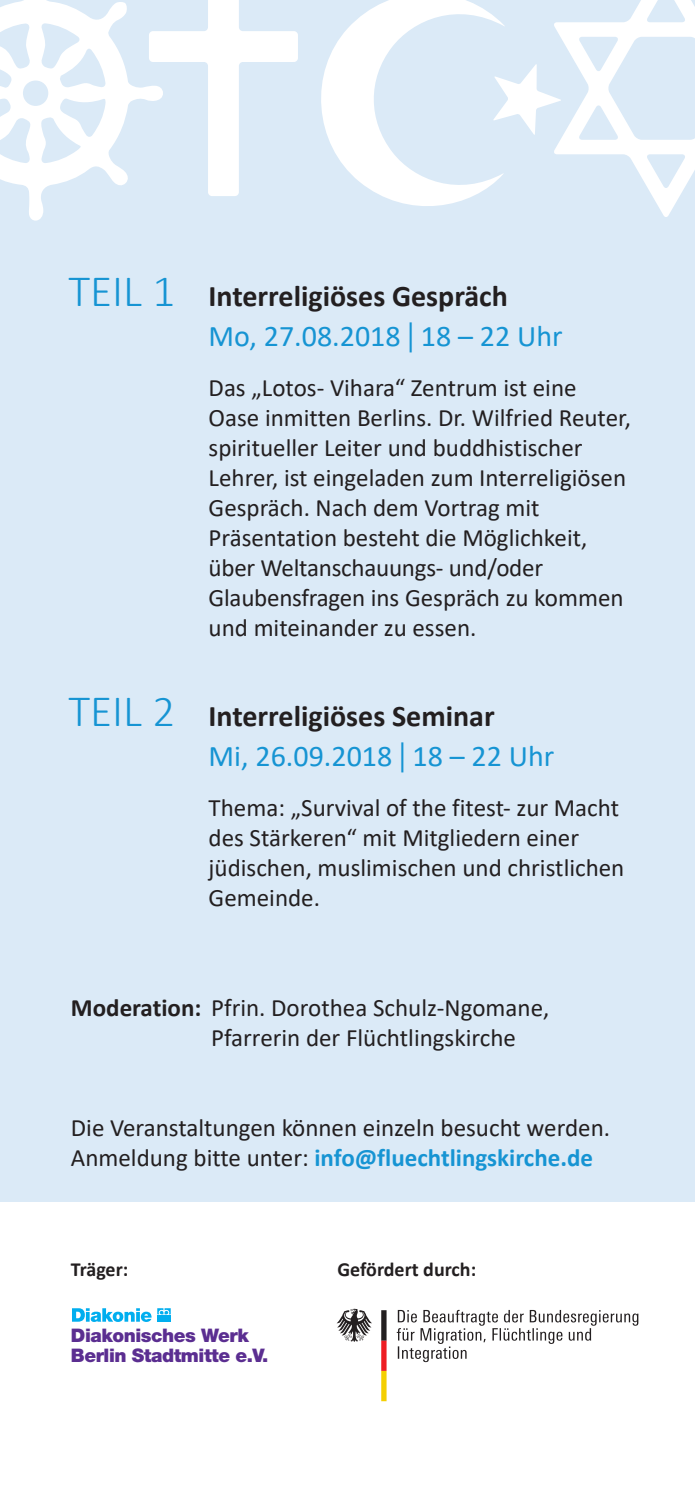
<style>
.page{position:relative;width:695px;height:1489px;background:#fff}
.page>*{position:absolute;margin:0;border:0;box-sizing:border-box;transform-origin:0 0}
.t1{font:300 45px "Calibri";color:#1694d3}
.t2{font:700 30px/40px "Calibri";color:#231f20}
.t3{font:25px/30px "Calibri";color:#231f20}
.t4{font:700 20px "Calibri";color:#231f20}
.t5{font:900 18.75px/20px "Helvetica Neue";letter-spacing:-.025em;color:#5b2e91}
.s1{font-weight:400;color:#1694d3}
.s2{font-family:"Helvetica Neue";font-weight:400;color:#1694d3}
.s3{font-weight:700}
.s4{font-weight:700;color:#1694d3}
</style>
<div class="page">
<div style="left:0;top:0;width:694px;height:1201px;background:#dbeaf7"></div>
<svg style="left:336px;top:1308px;width:36px;height:33px"></svg>
<svg style="left:381px;top:1310px;width:5px;height:90px"></svg>
<svg style="left:396px;top:1309px;width:242px;height:52px"></svg>
<svg style="left:72px;top:1308px;width:79px;height:13px"></svg>
<svg style="left:157px;top:1308px;width:14px;height:13px"></svg>
<div style="left:164px;top:1315px;width:7px;height:6px;background:#00aeef"></div>
<svg style="left:0;top:0;width:298px;height:220px"></svg>
<svg style="left:321px;top:0;width:172px;height:206px"></svg>
<svg style="left:493px;top:0;width:201px;height:217px"></svg>
<h1 class="t1" style="left:69px;top:263px;width:108px">TEIL 1</h1>
<h1 class="t1" style="left:69px;top:683px;width:108px">TEIL 2</h1>
<p class="t2" style="left:208px;top:275px;width:355px">Interreligiöses Gespräch<br><span class="s1">Mo, 27.08.2018</span> <span class="s2">|</span> <span class="s1">18 – 22 Uhr</span></p>
<p class="t3" style="left:208px;top:372px;width:424px">Das „Lotos- Vihara“ Zentrum ist eine Oase inmitten Berlins. Dr. Wilfried Reuter, spiritueller Leiter und buddhistischer Lehrer, ist eingeladen zum Interreligiösen Gespräch. Nach dem Vortrag mit Präsentation besteht die Möglichkeit, über Weltanschauungs- und/oder Glaubensfragen ins Gespräch zu kommen und miteinander zu essen.</p>
<p class="t2" style="left:208px;top:695px;width:347px">Interreligiöses Seminar<br><span class="s1">Mi, 26.09.2018</span> <span class="s2">|</span> <span class="s1">18 – 22 Uhr</span></p>
<p class="t3" style="left:208px;top:792px;width:417px">Thema: „Survival of the fitest- zur Macht des Stärkeren“ mit Mitgliedern einer jüdischen, muslimischen und christlichen Gemeinde.</p>
<p class="t3" style="left:211px;top:992px;width:340px;text-indent:-140px"><span class="s3">Moderation:</span> Pfrin. Dorothea Schulz-Ngomane,<br>Pfarrerin der Flüchtlingskirche</p>
<p class="t3" style="left:71px;top:1112px;width:540px">Die Veranstaltungen können einzeln besucht werden.<br>Anmeldung bitte unter: <span class="s4">info@fluechtlingskirche.de</span></p>
<p class="t4" style="left:71px;top:1255px;width:59px">Träger:</p>
<p class="t4" style="left:337px;top:1255px;width:140px">Gefördert durch:</p>
<p class="t5" style="left:71px;top:1324px;width:199px">Diakonisches Werk<br>Berlin Stadtmitte e.V.</p>
</div>
